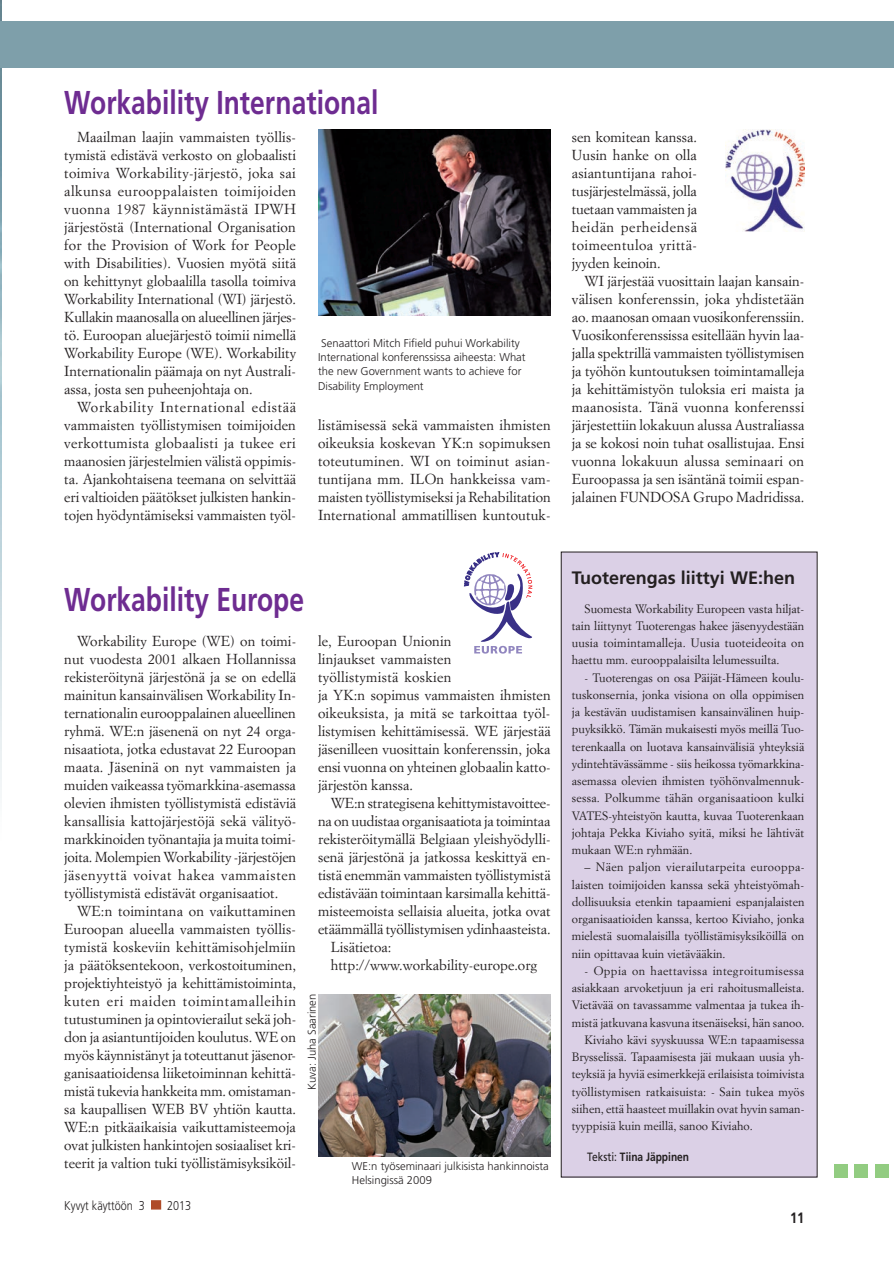
<style>
.page{position:relative;width:894px;height:1261px;background:#fff}
.page>*{position:absolute;margin:0;border:0;box-sizing:border-box;transform-origin:0 0}
.t1{font:700 33px "Frutiger LT Std";color:#6e2c91;scale:.8 1}
.t2{font:700 18px "Frutiger LT Std";color:#231f20}
.t3{font:700 15px "Frutiger LT Std";color:#231f20;scale:.85 1}
.t4{font:14.25px/18px "Simoncini Garamond Std";color:#231f20;text-align:justify}
.t5{font:300 12.75px "Frutiger LT Std";color:#231f20;scale:.85 1}
.t6{font:12px/17.2px "Simoncini Garamond Std";color:#231f20;text-align:justify}
.t7{font:12px "Simoncini Garamond Std";letter-spacing:.035em;color:#231f20}
.t8{font:700 12px "Frutiger LT Std";color:#231f20;scale:.85 1}
.t9{font:300 11.25px/14.2px "Frutiger LT Std";color:#231f20}
.s1{font-weight:400}
</style>
<div class="page">
<div style="left:151px;top:1200px;width:10px;height:9px;background:#af4b28;border:2px solid #af4b28"></div>
<div style="left:561px;top:552px;width:256px;height:625px;background:#dbd0e6"></div>
<div style="left:561px;top:551px;width:256px;height:626px;border:1px solid #231f20"></div>
<img style="left:0;top:1px;width:1px;height:797px">
<svg style="left:463px;top:552px;width:69px;height:101px"></svg>
<img style="left:318px;top:130px;width:232px;height:186px">
<div style="left:0;top:21px;width:894px;height:46px;background:#7e9faa"></div>
<img style="left:726px;top:130px;width:78px;height:101px">
<div style="left:834px;top:1164px;width:13px;height:13px;background:#92cc81"></div>
<div style="left:854px;top:1164px;width:14px;height:13px;background:#92cc81"></div>
<div style="left:875px;top:1164px;width:14px;height:13px;background:#92cc81"></div>
<img style="left:318px;top:994px;width:232px;height:162px">
<h1 class="t1" style="left:64px;top:83px;width:394px">Workability International</h1>
<p class="t4" style="left:64px;top:128px;width:233px;text-indent:13px">Maailman laajin vammaisten työllis&shy;tymistä edistävä verkosto on globaalisti toimiva Workability-järjestö, joka sai alkunsa eurooppalaisten toimijoiden vuonna 1987 käynnistämästä IPWH järjestöstä (International Organisation for the Provision of Work for People with Disabilities). Vuosien myötä siitä on kehittynyt globaalilla tasolla toimiva Workability International (WI) järjestö.<br>Kullakin maanosalla on alueellinen järjes&shy;tö. Euroopan aluejärjestö toimii nimellä Workability Europe (WE). Workability Internationalin päämaja on nyt Australi&shy;assa, josta sen puheenjohtaja on.</p>
<p class="t4" style="left:64px;top:398px;width:233px;text-indent:13px">Workability International edistää vammaisten työllistymisen toimijoiden verkottumista globaalisti ja tukee eri maanosien järjestelmien välistä oppimis&shy;ta. Ajankohtaisena teemana on selvittää eri valtioiden päätökset julkisten hankin&shy;tojen hyödyntämiseksi vammaisten työl-</p>
<p class="t9" style="left:318px;top:336px;width:209px">Senaattori Mitch Fifield puhui Workability International konferenssissa aiheesta: What the new Government wants to achieve for Disability Employment</p>
<p class="t4" style="left:318px;top:416px;width:234px">listämisessä sekä vammaisten ihmisten oikeuksia koskevan YK:n sopimuksen toteutuminen. WI on toiminut asian&shy;tuntijana mm. ILOn hankkeissa vam&shy;maisten työllistymiseksi ja Rehabilitation International ammatillisen kuntoutuk-</p>
<h1 class="t1" style="left:64px;top:580px;width:301px">Workability Europe</h1>
<p class="t4" style="left:64px;top:632px;width:233px;text-indent:13px">Workability Europe (WE) on toimi&shy;nut vuodesta 2001 alkaen Hollannissa rekisteröitynä järjestönä ja se on edellä mainitun kansainvälisen Workability In&shy;ternationalin eurooppalainen alueellinen ryhmä. WE:n jäsenenä on nyt 24 orga&shy;nisaatiota, jotka edustavat 22 Euroopan maata. Jäseninä on nyt vammaisten ja muiden vaikeassa työmarkkina-asemassa olevien ihmisten työllistymistä edistäviä kansallisia kattojärjestöjä sekä välityö&shy;markkinoiden työnantajia ja muita toimi&shy;joita. Molempien Workability -järjestöjen jäsenyyttä voivat hakea vammaisten työllistymistä edistävät organisaatiot.</p>
<p class="t4" style="left:64px;top:902px;width:233px;text-indent:13px">WE:n toimintana on vaikuttaminen Euroopan alueella vammaisten työllis&shy;tymistä koskeviin kehittämisohjelmiin ja päätöksentekoon, verkostoituminen, projektiyhteistyö ja kehittämistoiminta, kuten eri maiden toimintamalleihin tutustuminen ja opintovierailut sekä joh&shy;don ja asiantuntijoiden koulutus. WE on myös käynnistänyt ja toteuttanut jäsenor&shy;ganisaatioidensa liiketoiminnan kehittä&shy;mistä tukevia hankkeita mm. omistaman&shy;sa kaupallisen WEB BV yhtiön kautta.<br>WE:n pitkäaikaisia vaikuttamisteemoja ovat julkisten hankintojen sosiaaliset kri&shy;teerit ja valtion tuki työllistämisyksiköil-</p>
<p class="t5" style="left:64px;top:1198px;width:96px">Kyvyt käyttöön 3</p>
<p class="t5" style="left:167px;top:1198px;width:30px">2013</p>
<p class="t4" style="left:318px;top:632px;width:234px;text-align:left">le, Euroopan Unionin<br>linjaukset vammaisten<br>työllistymistä koskien<br>ja YK:n sopimus vammaisten ihmisten oikeuksista, ja mitä se tarkoittaa työl&shy;listymisen kehittämisessä. WE järjestää jäsenilleen vuosittain konferenssin, joka ensi vuonna on yhteinen globaalin katto&shy;järjestön kanssa.</p>
<p class="t4" style="left:331px;top:794px;width:221px">WE:n strategisena kehittymistavoittee-</p>
<p class="t4" style="left:318px;top:812px;width:234px">na on uudistaa organisaatiota ja toimintaa</p>
<p class="t4" style="left:318px;top:830px;width:234px">rekisteröitymällä Belgiaan yleishyödylli-</p>
<p class="t4" style="left:318px;top:848px;width:234px">senä järjestönä ja jatkossa keskittyä en-</p>
<p class="t4" style="left:318px;top:866px;width:234px">tistä enemmän vammaisten työllistymistä</p>
<p class="t4" style="left:318px;top:884px;width:234px">edistävään toimintaan karsimalla kehittä-</p>
<p class="t4" style="left:318px;top:902px;width:234px">misteemoista sellaisia alueita, jotka ovat</p>
<p class="t4" style="left:318px;top:920px;width:234px">etäämmällä työllistymisen ydinhaasteista.</p>
<p class="t4" style="left:331px;top:938px;width:62px">Lisätietoa:</p>
<p class="t4" style="left:331px;top:956px;width:208px">http://www.workability-europe.org</p>
<p class="t9" style="left:305px;top:1090px;width:98px;rotate:-90deg">Kuva: Juha Saarinen</p>
<p class="t9" style="left:352px;top:1159px;width:198px">WE:n työseminaari julkisista hankinnoista<br>Helsingissä 2009</p>
<p class="t4" style="left:572px;top:128px;width:127px">sen komitean kanssa.<br>Uusin hanke on olla asiantuntijana rahoi&shy;tusjärjestelmässä, jolla tuetaan vammaisten ja heidän perheidensä toimeentuloa yrittä&shy;jyyden keinoin.</p>
<p class="t4" style="left:572px;top:272px;width:234px;text-indent:13px">WI järjestää vuosittain laajan kansain&shy;välisen konferenssin, joka yhdistetään ao. maanosan omaan vuosikonferenssiin.<br>Vuosikonferenssissa esitellään hyvin laa&shy;jalla spektrillä vammaisten työllistymisen ja työhön kuntoutuksen toimintamalleja ja kehittämistyön tuloksia eri maista ja maanosista. Tänä vuonna konferenssi järjestettiin lokakuun alussa Australiassa ja se kokosi noin tuhat osallistujaa. Ensi vuonna lokakuun alussa seminaari on Euroopassa ja sen isäntänä toimii espan&shy;jalainen FUNDOSA Grupo Madridissa.</p>
<p class="t2" style="left:572px;top:567px;width:225px">Tuoterengas liittyi WE:hen</p>
<p class="t6" style="left:572px;top:599px;width:234px;text-indent:13px">Suomesta Workability Europeen vasta hiljat&shy;tain liittynyt Tuoterengas hakee jäsenyydestään uusia toimintamalleja. Uusia tuoteideoita on haettu mm. eurooppalaisilta lelumessuilta.</p>
<p class="t6" style="left:572px;top:668px;width:234px;text-indent:13px">- Tuoterengas on osa Päijät-Hämeen koulu&shy;tuskonsernia, jonka visiona on olla oppimisen ja kestävän uudistamisen kansainvälinen huip&shy;puyksikkö. Tämän mukaisesti myös meillä Tuo&shy;terenkaalla on luotava kansainvälisiä yhteyksiä ydintehtävässämme - siis heikossa työmarkkina&shy;asemassa olevien ihmisten työhönvalmennuk&shy;sessa. Polkumme tähän organisaatioon kulki VATES-yhteistyön kautta, kuvaa Tuoterenkaan johtaja Pekka Kiviaho syitä, miksi he lähtivät mukaan WE:n ryhmään.</p>
<p class="t6" style="left:572px;top:858px;width:234px;text-indent:13px">– Näen paljon vierailutarpeita eurooppa&shy;laisten toimijoiden kanssa sekä yhteistyömah&shy;dollisuuksia etenkin tapaamieni espanjalaisten organisaatioiden kanssa, kertoo Kiviaho, jonka mielestä suomalaisilla työllistämisyksiköillä on niin opittavaa kuin vietävääkin.</p>
<p class="t7" style="left:584px;top:963px;width:221px">- Oppia on haettavissa integroitumisessa</p>
<p class="t6" style="left:572px;top:979px;width:234px">asiakkaan arvoketjuun ja eri rahoitusmalleista.</p>
<p class="t6" style="left:572px;top:996px;width:234px">Vietävää on tavassamme valmentaa ja tukea ih-</p>
<p class="t6" style="left:572px;top:1013px;width:234px">mistä jatkuvana kasvuna itsenäiseksi, hän sanoo.</p>
<p class="t6" style="left:584px;top:1030px;width:221px">Kiviaho kävi syyskuussa WE:n tapaamisessa</p>
<p class="t6" style="left:572px;top:1048px;width:234px">Brysselissä. Tapaamisesta jäi mukaan uusia yh-</p>
<p class="t6" style="left:572px;top:1065px;width:234px">teyksiä ja hyviä esimerkkejä erilaisista toimivista</p>
<p class="t6" style="left:572px;top:1082px;width:234px">työllistymisen ratkaisuista: - Sain tukea myös</p>
<p class="t6" style="left:572px;top:1099px;width:234px">siihen, että haasteet muillakin ovat hyvin saman-</p>
<p class="t6" style="left:572px;top:1117px;width:182px">tyyppisiä kuin meillä, sanoo Kiviaho.</p>
<p class="t8" style="left:587px;top:1149px;width:121px"><span class="s1">Teksti:</span> Tiina Jäppinen</p>
<p class="t3" style="left:790px;top:1208px;width:18px">11</p>
</div>
